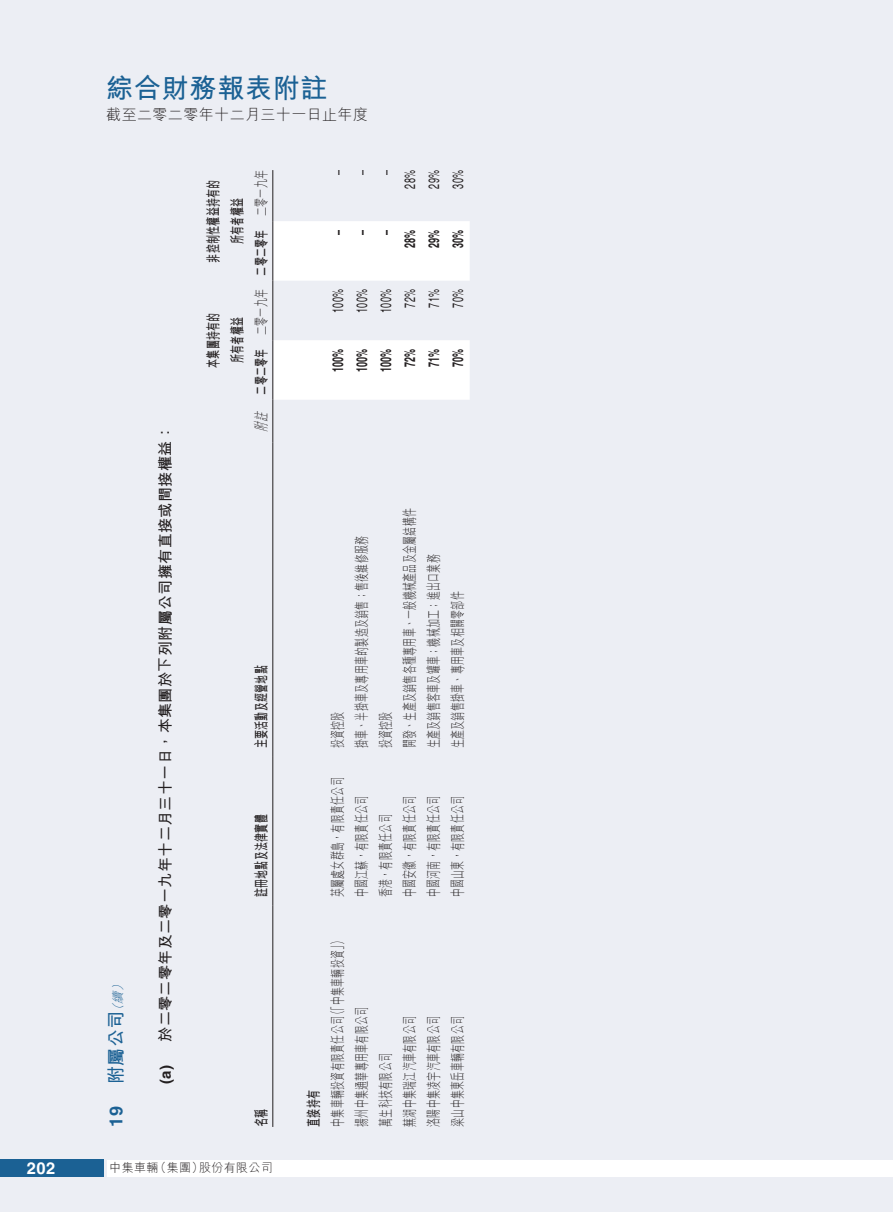
<style>
.page{position:relative;width:893px;height:1212px;background:#eceef4}
.page>*{position:absolute;margin:0;border:0;box-sizing:border-box;transform-origin:0 0}
.t1{font:700 27px "M Hei HK";letter-spacing:.03em;color:#1b6194}
.t2{font:700 18px "M Hei HK";color:#1b6194}
.t3{font:700 16.5px "Helvetica LT Std";color:#fff}
.t4{font:300 15px "M Hei HK";letter-spacing:.03em;color:#231f20;scale:.6 1}
.t5{font:700 15px/24px "M Hei HK";letter-spacing:.03em;color:#231f20;text-align:center;scale:.6 1}
.t6{font:700 15px "M Hei HK";letter-spacing:.03em;color:#231f20}
.t7{font:700 15px "Helvetica LT Std";letter-spacing:.03em;color:#231f20;scale:.6 1}
.t8{font:15px "Helvetica LT Std";letter-spacing:.03em;color:#231f20;scale:.6 1}
.t9{font:300 15px "M Hei HK";letter-spacing:.03em;color:#231f20}
.t10{font:300 12px "M Hei HK";letter-spacing:.03em;color:#231f20}
.s1{font-family:"Helvetica LT Std"}
.s2{font-weight:300;font-style:italic;font-size:12px}
.s3{font-weight:300;font-style:italic}
.s4{font-weight:300}
</style>
<div class="page">
<div style="left:107px;top:1159px;width:786px;height:17px;background:#fff"></div>
<div style="left:0;top:1159px;width:103px;height:17px;background:#1b6194"></div>
<svg style="left:273px;top:221px;width:197px;height:179px"></svg>
<hr style="left:272px;top:906px;width:1px;height:221px;background:#231f20">
<hr style="left:272px;top:757px;width:1px;height:149px;background:#231f20">
<hr style="left:272px;top:442px;width:1px;height:315px;background:#231f20">
<hr style="left:272px;top:400px;width:1px;height:42px;background:#231f20">
<hr style="left:272px;top:340px;width:1px;height:60px;background:#231f20">
<hr style="left:272px;top:281px;width:1px;height:59px;background:#231f20">
<hr style="left:272px;top:221px;width:1px;height:60px;background:#231f20">
<hr style="left:272px;top:170px;width:1px;height:51px;background:#231f20">
<h1 class="t1" style="left:106px;top:68px;width:223px">綜合財務報表附註</h1>
<p class="t9" style="left:106px;top:107px;width:263px">截至二零二零年十二月三十一日止年度</p>
<p class="t2" style="left:103px;top:1127px;width:149px;rotate:-90deg"><span class="s1">19</span> 附屬公司<span class="s2">（續）</span></p>
<p class="t6" style="left:154px;top:1084px;width:660px;rotate:-90deg"><span class="s1">(a)</span> 於二零二零年及二零一九年十二月三十一日，本集團於下列附屬公司擁有直接或間接權益：</p>
<p class="t5" style="left:200px;top:263px;width:140px;rotate:-90deg">非控制性權益持有的所有者權益</p>
<p class="t5" style="left:200px;top:368px;width:94px;rotate:-90deg">本集團持有的所有者權益</p>
<p class="t5" style="left:248px;top:432px;width:437px;rotate:-90deg"><span class="s3">附註</span> 二零二零年 <span class="s4">二零一九年</span> 二零二零年 <span class="s4">二零一九年</span></p>
<p class="t5" style="left:248px;top:748px;width:140px;rotate:-90deg">主要活動及經營地點</p>
<p class="t5" style="left:248px;top:897px;width:140px;rotate:-90deg">註冊地點及法律實體</p>
<p class="t5" style="left:248px;top:1127px;width:32px;rotate:-90deg">名稱</p>
<p class="t3" style="left:27px;top:1158px;width:30px">202</p>
<p class="t10" style="left:110px;top:1162px;width:165px">中集車輛（集團）股份有限公司</p>
<p class="t8" style="left:329px;top:175px;width:10px;rotate:-90deg">–</p>
<p class="t7" style="left:329px;top:235px;width:10px;rotate:-90deg">–</p>
<p class="t8" style="left:353px;top:175px;width:10px;rotate:-90deg">–</p>
<p class="t7" style="left:353px;top:235px;width:10px;rotate:-90deg">–</p>
<p class="t8" style="left:377px;top:175px;width:10px;rotate:-90deg">–</p>
<p class="t7" style="left:377px;top:235px;width:10px;rotate:-90deg">–</p>
<p class="t8" style="left:401px;top:189px;width:32px;rotate:-90deg">28%</p>
<p class="t8" style="left:425px;top:189px;width:32px;rotate:-90deg">29%</p>
<p class="t8" style="left:449px;top:189px;width:32px;rotate:-90deg">30%</p>
<p class="t7" style="left:401px;top:248px;width:32px;rotate:-90deg">28%</p>
<p class="t7" style="left:425px;top:248px;width:32px;rotate:-90deg">29%</p>
<p class="t7" style="left:449px;top:248px;width:32px;rotate:-90deg">30%</p>
<p class="t8" style="left:329px;top:313px;width:41px;rotate:-90deg">100%</p>
<p class="t8" style="left:353px;top:313px;width:41px;rotate:-90deg">100%</p>
<p class="t8" style="left:377px;top:313px;width:41px;rotate:-90deg">100%</p>
<p class="t8" style="left:401px;top:308px;width:32px;rotate:-90deg">72%</p>
<p class="t8" style="left:425px;top:308px;width:32px;rotate:-90deg">71%</p>
<p class="t8" style="left:449px;top:308px;width:32px;rotate:-90deg">70%</p>
<p class="t7" style="left:329px;top:372px;width:41px;rotate:-90deg">100%</p>
<p class="t7" style="left:353px;top:372px;width:41px;rotate:-90deg">100%</p>
<p class="t7" style="left:377px;top:372px;width:41px;rotate:-90deg">100%</p>
<p class="t7" style="left:401px;top:367px;width:32px;rotate:-90deg">72%</p>
<p class="t7" style="left:425px;top:367px;width:32px;rotate:-90deg">71%</p>
<p class="t7" style="left:449px;top:367px;width:32px;rotate:-90deg">70%</p>
<p class="t4" style="left:330px;top:748px;width:63px;rotate:-90deg">投資控股</p>
<p class="t4" style="left:354px;top:748px;width:356px;rotate:-90deg">掛車、半掛車及專用車的製造及銷售；售後維修服務</p>
<p class="t4" style="left:378px;top:748px;width:63px;rotate:-90deg">投資控股</p>
<p class="t4" style="left:402px;top:748px;width:402px;rotate:-90deg">開發、生產及銷售各種專用車、一般機械產品及金屬結構件</p>
<p class="t4" style="left:426px;top:748px;width:325px;rotate:-90deg">生產及銷售客車及罐車；機械加工；進出口業務</p>
<p class="t4" style="left:450px;top:748px;width:263px;rotate:-90deg">生產及銷售掛車、專用車及相關零部件</p>
<p class="t4" style="left:330px;top:897px;width:202px;rotate:-90deg">英屬處女群島，有限責任公司</p>
<p class="t4" style="left:354px;top:897px;width:171px;rotate:-90deg">中國江蘇，有限責任公司</p>
<p class="t4" style="left:378px;top:897px;width:140px;rotate:-90deg">香港，有限責任公司</p>
<p class="t4" style="left:402px;top:897px;width:171px;rotate:-90deg">中國安徽，有限責任公司</p>
<p class="t4" style="left:426px;top:897px;width:171px;rotate:-90deg">中國河南，有限責任公司</p>
<p class="t4" style="left:450px;top:897px;width:171px;rotate:-90deg">中國山東，有限責任公司</p>
<p class="t5" style="left:300px;top:1127px;width:63px;rotate:-90deg">直接持有</p>
<p class="t4" style="left:330px;top:1127px;width:320px;rotate:-90deg">中集車輛投資有限責任公司（「中集車輛投資」）</p>
<p class="t4" style="left:354px;top:1127px;width:202px;rotate:-90deg">揚州中集通華專用車有限公司</p>
<p class="t4" style="left:378px;top:1127px;width:124px;rotate:-90deg">萬生科技有限公司</p>
<p class="t4" style="left:402px;top:1127px;width:186px;rotate:-90deg">蕪湖中集瑞江汽車有限公司</p>
<p class="t4" style="left:426px;top:1127px;width:186px;rotate:-90deg">洛陽中集凌宇汽車有限公司</p>
<p class="t4" style="left:450px;top:1127px;width:186px;rotate:-90deg">梁山中集東岳車輛有限公司</p>
</div>
